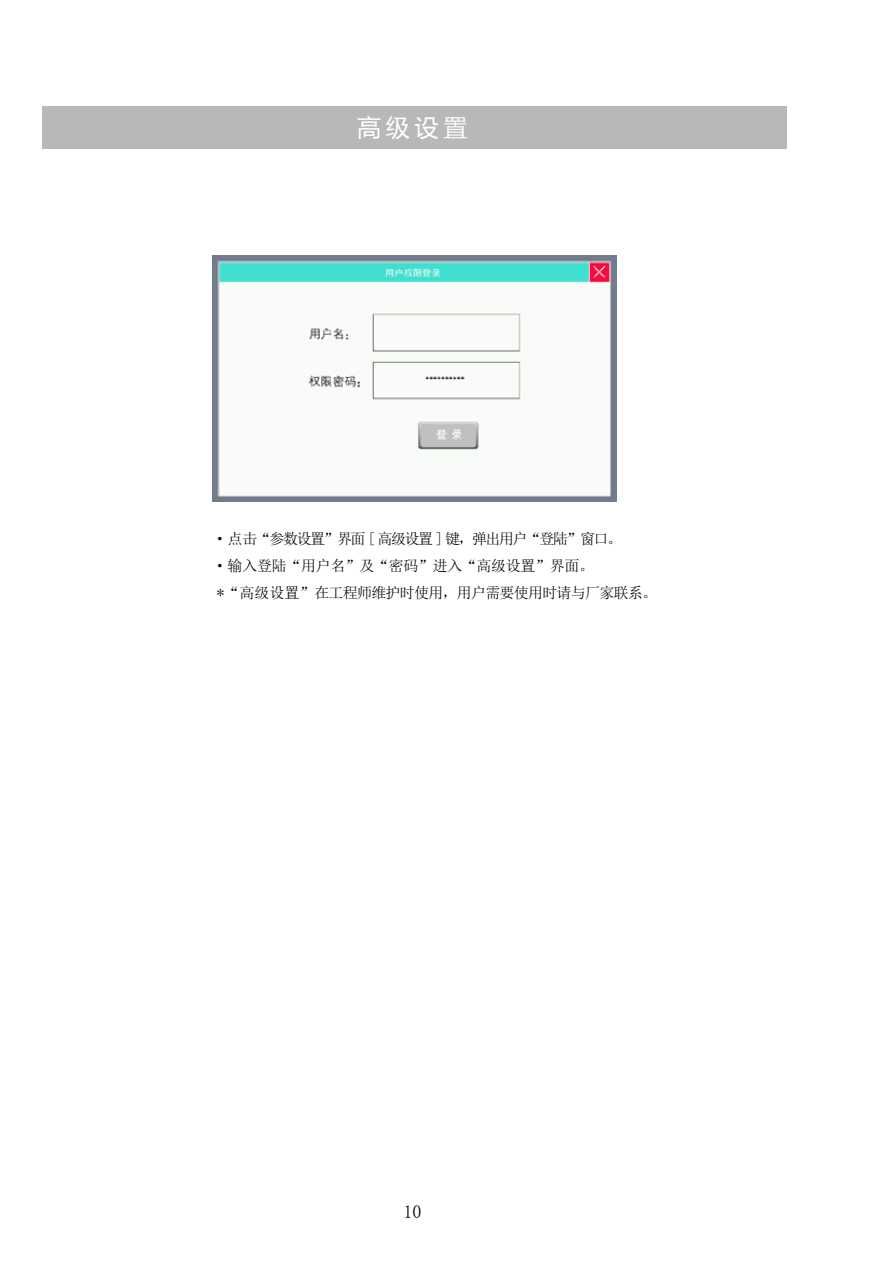
<style>
.page{position:relative;width:893px;height:1263px;background:#fff}
.page>*{position:absolute;margin:0;border:0;box-sizing:border-box;transform-origin:0 0}
.t1{font:24px "Microsoft Ya Hei";color:#fff}
.t2{font:18px "Sim Sun";color:#000}
.t3{font:15px/26.5px "Sim Sun";letter-spacing:-.05em;color:#000}
</style>
<div class="page">
<div style="left:43px;top:106px;width:744px;height:42px;background:#b7b8b8"></div>
<img style="left:213px;top:255px;width:404px;height:247px">
<h1 class="t1" style="left:357px;top:111px;width:112px">高级设置</h1>
<p class="t3" style="left:213px;top:526px;width:446px">·点击“参数设置”界面 [ 高级设置 ] 键，弹出用户“登陆”窗口。<br>·输入登陆“用户名”及“密码”进入“高级设置”界面。<br>*“高级设置”在工程师维护时使用，用户需要使用时请与厂家联系。</p>
<p class="t2" style="left:403px;top:1203px;width:19px">10</p>
</div>
